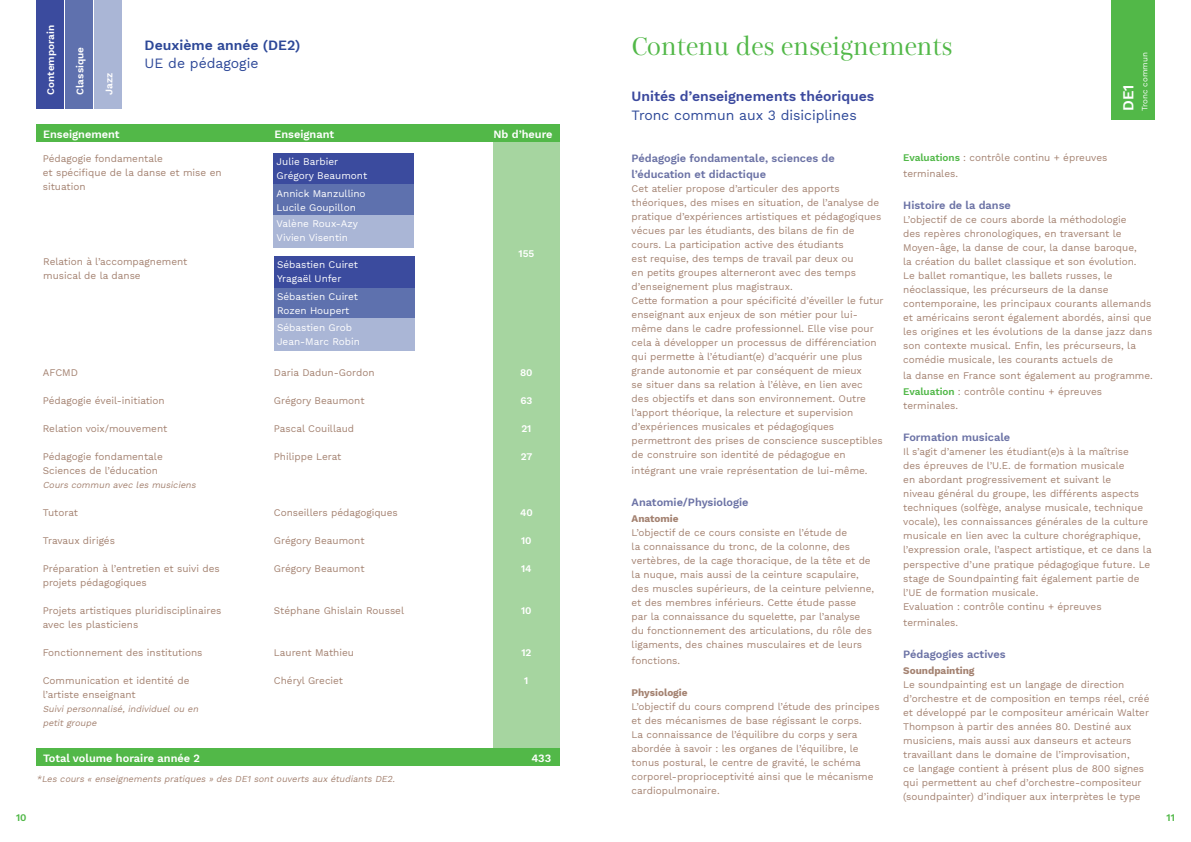
<style>
.page{position:relative;width:1191px;height:842px;background:#fff}
.page>*{position:absolute;margin:0;border:0;box-sizing:border-box;transform-origin:0 0}
.t1{font:25px "Messine Titrage";color:#52b848}
.t2{font:600 15px "Work Sans";color:#fff}
.t3{font:14px "Work Sans";color:#2d4898}
.t4{font:600 14px "Work Sans";color:#3b499e}
.t5{font:600 14px "Work Sans";color:#2d4898}
.t6{font:600 11px/16px "Work Sans";color:#6b72a5}
.t7{font:600 11px "Work Sans";color:#fff}
.t8{font:10px/14px "Work Sans";color:#a48271}
.t9{font:10px/14px "Work Sans";color:#fff}
.t10{font:600 10px "Work Sans";color:#fff}
.t11{font:700 10px "Work Sans";color:#a48271}
.t12{font:600 10px "Work Sans";color:#51b848}
.t13{font:italic 9px/14px "Work Sans";color:#a48271}
.t14{font:8px "Work Sans";color:#fff}
.s1{font-weight:600;color:#51b848}
</style>
<div class="page">
<div style="left:493px;top:138px;width:66px;height:611px;background:#a6d5a0"></div>
<div style="left:36px;top:124px;width:523px;height:17px;background:#52b848"></div>
<div style="left:274px;top:153px;width:140px;height:32px;background:#3b4b9e"></div>
<div style="left:36px;top:0;width:27px;height:108px;background:#3b4b9e"></div>
<div style="left:94px;top:0;width:27px;height:108px;background:#aab6d6"></div>
<div style="left:65px;top:0;width:27px;height:108px;background:#5f71ae"></div>
<div style="left:274px;top:185px;width:140px;height:31px;background:#5e71ae"></div>
<div style="left:274px;top:215px;width:140px;height:32px;background:#aab6d6"></div>
<div style="left:274px;top:256px;width:140px;height:32px;background:#3b4b9e"></div>
<div style="left:274px;top:288px;width:140px;height:31px;background:#5e71ae"></div>
<div style="left:274px;top:318px;width:140px;height:33px;background:#aab6d6"></div>
<div style="left:36px;top:749px;width:523px;height:17px;background:#52b848"></div>
<div style="left:1111px;top:0;width:44px;height:120px;background:#52b848"></div>
<p class="t10" style="left:43px;top:95px;width:71px;rotate:-90deg">Contemporain</p>
<p class="t10" style="left:72px;top:95px;width:49px;rotate:-90deg">Classique</p>
<p class="t10" style="left:102px;top:95px;width:24px;rotate:-90deg">Jazz</p>
<h3 class="t5" style="left:145px;top:35px;width:157px">Deuxième année (DE2)</h3>
<h3 class="t3" style="left:145px;top:53px;width:115px">UE de pédagogie</h3>
<p class="t7" style="left:43px;top:126px;width:78px">Enseignement</p>
<p class="t7" style="left:493px;top:126px;width:61px">Nb d’heure</p>
<p class="t8" style="left:43px;top:151px;width:180px">Pédagogie fondamentale<br>et spécifique de la danse et mise en situation</p>
<p class="t7" style="left:274px;top:126px;width:61px">Enseignant</p>
<p class="t9" style="left:277px;top:154px;width:92px">Julie Barbier<br>Grégory Beaumont</p>
<p class="t9" style="left:277px;top:186px;width:90px">Annick Manzullino<br>Lucile Goupillon</p>
<p class="t9" style="left:277px;top:216px;width:83px">Valène Roux-Azy<br>Vivien Visentin</p>
<p class="t9" style="left:277px;top:257px;width:83px">Sébastien Cuiret<br>Yragaël Unfer</p>
<p class="t9" style="left:277px;top:289px;width:83px">Sébastien Cuiret<br>Rozen Houpert</p>
<p class="t9" style="left:277px;top:320px;width:84px">Sébastien Grob<br>Jean-Marc Robin</p>
<p class="t10" style="left:518px;top:246px;width:17px">155</p>
<p class="t8" style="left:43px;top:255px;width:146px">Relation à l’accompagnement musical de la danse</p>
<p class="t8" style="left:43px;top:365px;width:37px">AFCMD</p>
<p class="t8" style="left:43px;top:393px;width:124px">Pédagogie éveil-initiation</p>
<p class="t8" style="left:43px;top:421px;width:126px">Relation voix/mouvement</p>
<p class="t8" style="left:43px;top:449px;width:122px">Pédagogie fondamentale<br>Sciences de l’éducation</p>
<p class="t13" style="left:43px;top:477px;width:157px">Cours commun avec les musiciens</p>
<p class="t8" style="left:43px;top:505px;width:37px">Tutorat</p>
<p class="t8" style="left:43px;top:533px;width:74px">Travaux dirigés</p>
<p class="t8" style="left:43px;top:561px;width:179px">Préparation à l’entretien et suivi des projets pédagogiques</p>
<p class="t8" style="left:43px;top:603px;width:180px">Projets artistiques pluridisciplinaires avec les plasticiens</p>
<p class="t8" style="left:43px;top:645px;width:161px">Fonctionnement des institutions</p>
<p class="t8" style="left:43px;top:673px;width:148px">Communication et identité de l’artiste enseignant</p>
<p class="t13" style="left:43px;top:701px;width:159px">Suivi personnalisé, individuel ou en petit groupe</p>
<p class="t8" style="left:274px;top:365px;width:102px">Daria Dadun-Gordon</p>
<p class="t8" style="left:274px;top:393px;width:92px">Grégory Beaumont</p>
<p class="t8" style="left:274px;top:421px;width:82px">Pascal Couillaud</p>
<p class="t8" style="left:274px;top:449px;width:69px">Philippe Lerat</p>
<p class="t8" style="left:274px;top:505px;width:125px">Conseillers pédagogiques</p>
<p class="t8" style="left:274px;top:533px;width:92px">Grégory Beaumont</p>
<p class="t8" style="left:274px;top:561px;width:92px">Grégory Beaumont</p>
<p class="t8" style="left:274px;top:603px;width:132px">Stéphane Ghislain Roussel</p>
<p class="t8" style="left:274px;top:645px;width:82px">Laurent Mathieu</p>
<p class="t8" style="left:274px;top:673px;width:71px">Chéryl Greciet</p>
<p class="t10" style="left:520px;top:365px;width:14px">80</p>
<p class="t10" style="left:520px;top:393px;width:14px">63</p>
<p class="t10" style="left:521px;top:421px;width:12px">21</p>
<p class="t10" style="left:521px;top:449px;width:13px">27</p>
<p class="t10" style="left:520px;top:505px;width:14px">40</p>
<p class="t10" style="left:521px;top:533px;width:12px">10</p>
<p class="t10" style="left:521px;top:561px;width:12px">14</p>
<p class="t10" style="left:521px;top:603px;width:12px">10</p>
<p class="t10" style="left:521px;top:645px;width:12px">12</p>
<p class="t10" style="left:524px;top:673px;width:6px">1</p>
<p class="t7" style="left:43px;top:750px;width:159px">Total volume horaire année 2</p>
<p class="t7" style="left:531px;top:750px;width:21px">433</p>
<p class="t13" style="left:37px;top:771px;width:362px">*Les cours « enseignements pratiques » des DE1 sont ouverts aux étudiants DE2.</p>
<h1 class="t1" style="left:631px;top:32px;width:322px">Contenu des enseignements</h1>
<h3 class="t4" style="left:631px;top:86px;width:244px">Unités d’enseignements théoriques</h3>
<h3 class="t3" style="left:631px;top:105px;width:227px">Tronc commun aux 3 disiciplines</h3>
<h2 class="t2" style="left:1116px;top:111px;width:28px;rotate:-90deg">DE1</h2>
<p class="t14" style="left:1138px;top:111px;width:60px;rotate:-90deg">Tronc commun</p>
<p class="t6" style="left:631px;top:150px;width:205px">Pédagogie fondamentale, sciences de l’éducation et didactique</p>
<p class="t8" style="left:631px;top:182px;width:253px">Cet atelier propose d’articuler des apports théoriques, des mises en situation, de l’analyse de pratique d’expériences artistiques et pédagogiques vécues par les étudiants, des bilans de fin de cours. La participation active des étudiants<br>est requise, des temps de travail par deux ou<br>en petits groupes alterneront avec des temps d’enseignement plus magistraux.<br>Cette formation a pour spécificité d’éveiller le futur enseignant aux enjeux de son métier pour lui&shy;même dans le cadre professionnel. Elle vise pour cela à développer un processus de différenciation qui permette à l’étudiant(e) d’acquérir une plus grande autonomie et par conséquent de mieux<br>se situer dans sa relation à l’élève, en lien avec<br>des objectifs et dans son environnement. Outre l’apport théorique, la relecture et supervision d’expériences musicales et pédagogiques permettront des prises de conscience susceptibles de construire son identité de pédagogue en</p>
<p class="t8" style="left:631px;top:464px;width:237px">intégrant une vraie représentation de lui-même.</p>
<p class="t6" style="left:631px;top:494px;width:119px">Anatomie/Physiologie</p>
<p class="t11" style="left:631px;top:511px;width:49px">Anatomie</p>
<p class="t8" style="left:631px;top:526px;width:244px">L’objectif de ce cours consiste en l’étude de<br>la connaissance du tronc, de la colonne, des vertèbres, de la cage thoracique, de la tête et de la nuque, mais aussi de la ceinture scapulaire, des muscles supérieurs, de la ceinture pelvienne, et des membres inférieurs. Cette étude passe par la connaissance du squelette, par l’analyse du fonctionnement des articulations, du rôle des ligaments, des chaines musculaires et de leurs</p>
<p class="t8" style="left:631px;top:654px;width:50px">fonctions.</p>
<p class="t11" style="left:631px;top:685px;width:57px">Physiologie</p>
<p class="t8" style="left:631px;top:700px;width:249px">L’objectif du cours comprend l’étude des principes et des mécanismes de base régissant le corps.<br>La connaissance de l’équilibre du corps y sera abordée à savoir : les organes de l’équilibre, le tonus postural, le centre de gravité, le schéma corporel-proprioceptivité ainsi que le mécanisme cardiopulmonaire.</p>
<p class="t8" style="left:903px;top:150px;width:206px;line-height:16px"><span class="s1">Evaluations</span> : contrôle continu + épreuves terminales.</p>
<p class="t6" style="left:903px;top:197px;width:109px">Histoire de la danse</p>
<p class="t8" style="left:903px;top:213px;width:251px">L’objectif de ce cours aborde la méthodologie<br>des repères chronologiques, en traversant le Moyen-âge, la danse de cour, la danse baroque,<br>la création du ballet classique et son évolution.<br>Le ballet romantique, les ballets russes, le néoclassique, les précurseurs de la danse contemporaine, les principaux courants allemands et américains seront également abordés, ainsi que les origines et les évolutions de la danse jazz dans son contexte musical. Enfin, les précurseurs, la comédie musicale, les courants actuels de</p>
<p class="t8" style="left:903px;top:368px;width:251px;line-height:16px">la danse en France sont également au programme.<br><span class="s1">Evaluation</span> : contrôle continu + épreuves</p>
<p class="t8" style="left:903px;top:399px;width:56px">terminales.</p>
<p class="t6" style="left:903px;top:429px;width:109px">Formation musicale</p>
<p class="t8" style="left:903px;top:445px;width:250px">Il s’agit d’amener les étudiant(e)s à la maîtrise<br>des épreuves de l’U.E. de formation musicale<br>en abordant progressivement et suivant le<br>niveau général du groupe, les différents aspects techniques (solfège, analyse musicale, technique vocale), les connaissances générales de la culture musicale en lien avec la culture chorégraphique, l’expression orale, l’aspect artistique, et ce dans la perspective d’une pratique pédagogique future. Le stage de Soundpainting fait également partie de l’UE de formation musicale.<br>Evaluation : contrôle continu + épreuves</p>
<p class="t8" style="left:903px;top:615px;width:56px">terminales.</p>
<p class="t6" style="left:903px;top:645px;width:104px">Pédagogies actives</p>
<p class="t11" style="left:903px;top:662px;width:73px">Soundpainting</p>
<p class="t8" style="left:903px;top:677px;width:248px">Le soundpainting est un langage de direction d’orchestre et de composition en temps réel, créé et développé par le compositeur américain Walter Thompson à partir des années 80. Destiné aux musiciens, mais aussi aux danseurs et acteurs travaillant dans le domaine de l’improvisation,<br>ce langage contient à présent plus de 800 signes qui permettent au chef d’orchestre-compositeur (soundpainter) d’indiquer aux interprètes le type</p>
<p class="t12" style="left:16px;top:810px;width:12px">10</p>
<p class="t12" style="left:1166px;top:810px;width:10px">11</p>
</div>
